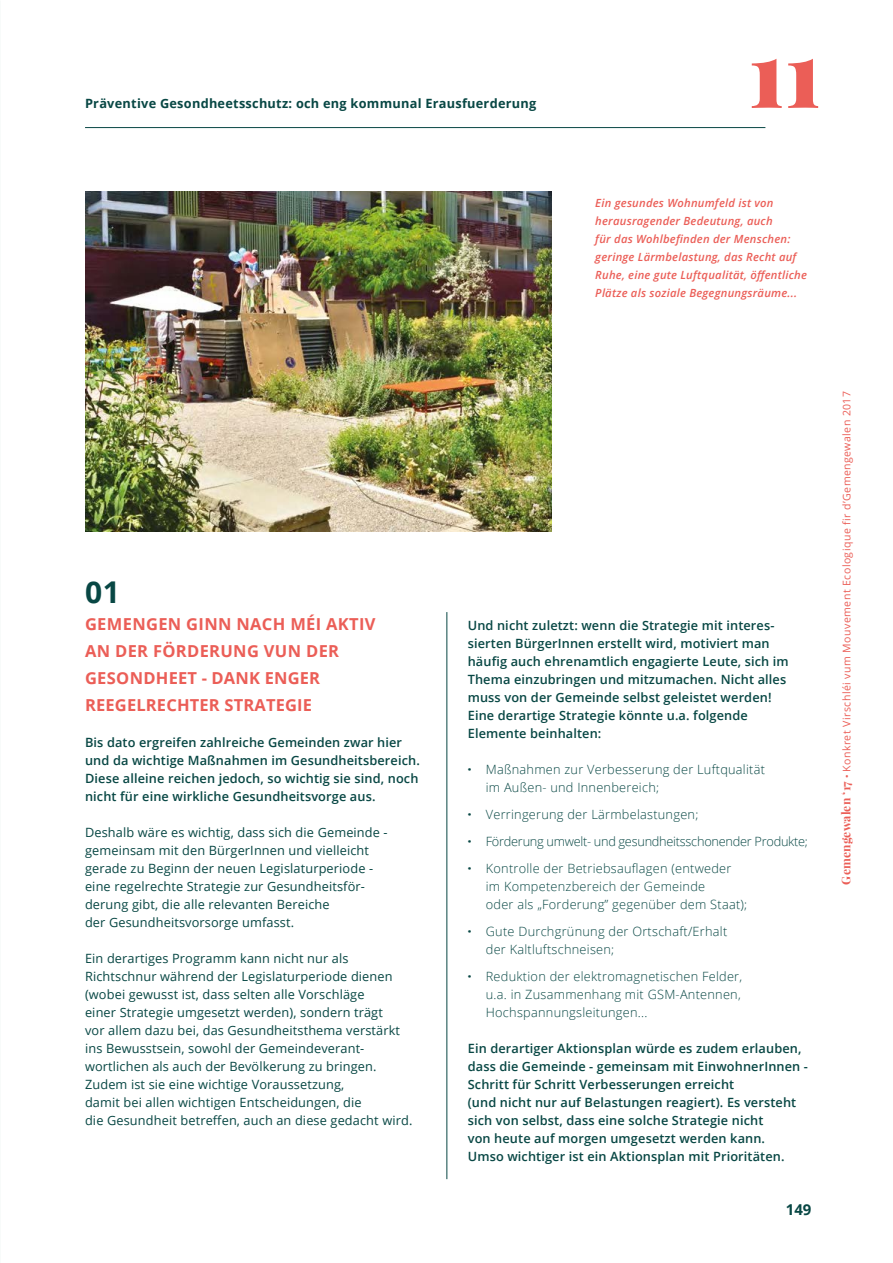
<style>
.page{position:relative;width:893px;height:1263px;background:#fff}
.page>*{position:absolute;margin:0;border:0;box-sizing:border-box;transform-origin:0 0}
.t1{font:900 93px "Playfair Display";color:#eb5e57}
.t2{font:700 30px "Open Sans";color:#084744}
.t3{font:700 16.5px/27px "Open Sans";letter-spacing:.02em;color:#eb5e57}
.t4{font:700 15px "Open Sans";color:#084744}
.t5{font:600 12.75px/18px "Open Sans";letter-spacing:.01em;color:#084744}
.t6{font:12.75px/18px "Open Sans";letter-spacing:.01em;color:#084744}
.t7{font:300 12.75px/18px "Open Sans";letter-spacing:.02em;color:#084744}
.t8{font:700 12.75px "Open Sans";letter-spacing:.02em;color:#084744}
.t9{font:italic 600 11.25px/18px "Open Sans";letter-spacing:.02em;color:#eb5e57}
.t10{font:10.5px "Open Sans";letter-spacing:.045em;color:#eb5e57}
.s1{font-weight:800}
.s2{font-family:"Playfair Display";font-weight:700;font-size:12px}
.s3{font-family:"Playfair Display";font-weight:900;font-size:12px}
</style>
<div class="page">
<hr style="left:85px;top:127px;width:680px;height:1px;background:#084744">
<hr style="left:446px;top:612px;width:1px;height:567px;background:#084744">
<img style="left:85px;top:191px;width:467px;height:340px">
<p class="t8" style="left:85px;top:94px;width:453px">PRÄVENTIVE GESONDHEETSSCHUTZ: OCH ENG KOMMUNAL ERAUSFUERDERUNG</p>
<h1 class="t1" style="left:748px;top:13px;width:74px">11</h1>
<p class="t9" style="left:595px;top:194px;width:213px">Ein gesundes Wohnumfeld ist von herausragender Bedeutung, auch<br>für das Wohlbefinden der Menschen: geringe Lärmbelastung, das Recht auf Ruhe, eine gute Luftqualität, öffentliche Plätze als soziale Begegnungsräume...</p>
<h2 class="t2" style="left:85px;top:571px;width:36px">01</h2>
<p class="t3" style="left:85px;top:610px;width:292px">GEMENGEN GINN NACH MÉI AKTIV<br>AN DER FÖRDERUNG VUN DER<br>GESONDHEET - DANK ENGER<br>REEGELRECHTER STRATEGIE</p>
<p class="t5" style="left:85px;top:733px;width:336px">Bis dato ergreifen zahlreiche Gemeinden zwar hier und da wichtige Maßnahmen im Gesundheitsbereich.<br>Diese alleine reichen jedoch, so wichtig sie sind, noch nicht für eine wirkliche Gesundheitsvorge aus.</p>
<p class="t6" style="left:85px;top:823px;width:304px">Deshalb wäre es wichtig, dass sich die Gemeinde - gemeinsam mit den BürgerInnen und vielleicht gerade zu Beginn der neuen Legislaturperiode - eine regelrechte Strategie zur Gesundheitsför&shy;derung gibt, die alle relevanten Bereiche<br>der Gesundheitsvorsorge umfasst.</p>
<p class="t6" style="left:85px;top:949px;width:329px">Ein derartiges Programm kann nicht nur als Richtschnur während der Legislaturperiode dienen (wobei gewusst ist, dass selten alle Vorschläge<br>einer Strategie umgesetzt werden), sondern trägt<br>vor allem dazu bei, das Gesundheitsthema verstärkt ins Bewusstsein, sowohl der Gemeindeverant&shy;wortlichen als auch der Bevölkerung zu bringen.<br>Zudem ist sie eine wichtige Voraussetzung,<br>damit bei allen wichtigen Entscheidungen, die<br>die Gesundheit betreffen, auch an diese gedacht wird.</p>
<p class="t5" style="left:468px;top:616px;width:323px">Und nicht zuletzt: wenn die Strategie mit interes&shy;sierten BürgerInnen erstellt wird, motiviert man häufig auch ehrenamtlich engagierte Leute, sich im Thema einzubringen und mitzumachen. Nicht alles muss von der Gemeinde selbst geleistet werden!<br>Eine derartige Strategie könnte u.a. folgende Elemente beinhalten:</p>
<p class="t7" style="left:486px;top:760px;width:281px;text-indent:-18px"><span class="s1">·</span> Maßnahmen zur Verbesserung der Luftqualität im Außen- und Innenbereich;</p>
<p class="t7" style="left:468px;top:801px;width:342px;line-height:27px"><span class="s1">·</span> Verringerung der Lärmbelastungen;<br><span class="s1">·</span> Förderung umwelt- und gesundheitsschonender Produkte; <span class="s1">·</span> Kontrolle der Betriebsauflagen (entweder</p>
<p class="t7" style="left:486px;top:877px;width:263px">im Kompetenzbereich der Gemeinde<br>oder als „Forderung” gegenüber dem Staat);</p>
<p class="t7" style="left:486px;top:922px;width:243px;text-indent:-18px"><span class="s1">·</span> Gute Durchgrünung der Ortschaft/Erhalt der Kaltluftschneisen;</p>
<p class="t7" style="left:486px;top:967px;width:258px;text-align:justify;text-indent:-18px"><span class="s1">·</span> Reduktion der elektromagnetischen Felder, u.a. in Zusammenhang mit GSM-Antennen, Hochspannungsleitungen...</p>
<p class="t5" style="left:468px;top:1039px;width:342px">Ein derartiger Aktionsplan würde es zudem erlauben, dass die Gemeinde - gemeinsam mit EinwohnerInnen - Schritt für Schritt Verbesserungen erreicht<br>(und nicht nur auf Belastungen reagiert). Es versteht sich von selbst, dass eine solche Strategie nicht<br>von heute auf morgen umgesetzt werden kann.<br>Umso wichtiger ist ein Aktionsplan mit Prioritäten.</p>
<p class="t4" style="left:786px;top:1199px;width:27px">149</p>
<p class="t10" style="left:839px;top:884px;width:495px;rotate:-90deg"><span class="s2">Gemengewalen ‘17</span> <span class="s3">·</span> Konkret Virschléi vum Mouvement Ecologique fir d’Gemengewalen 2017</p>
</div>
